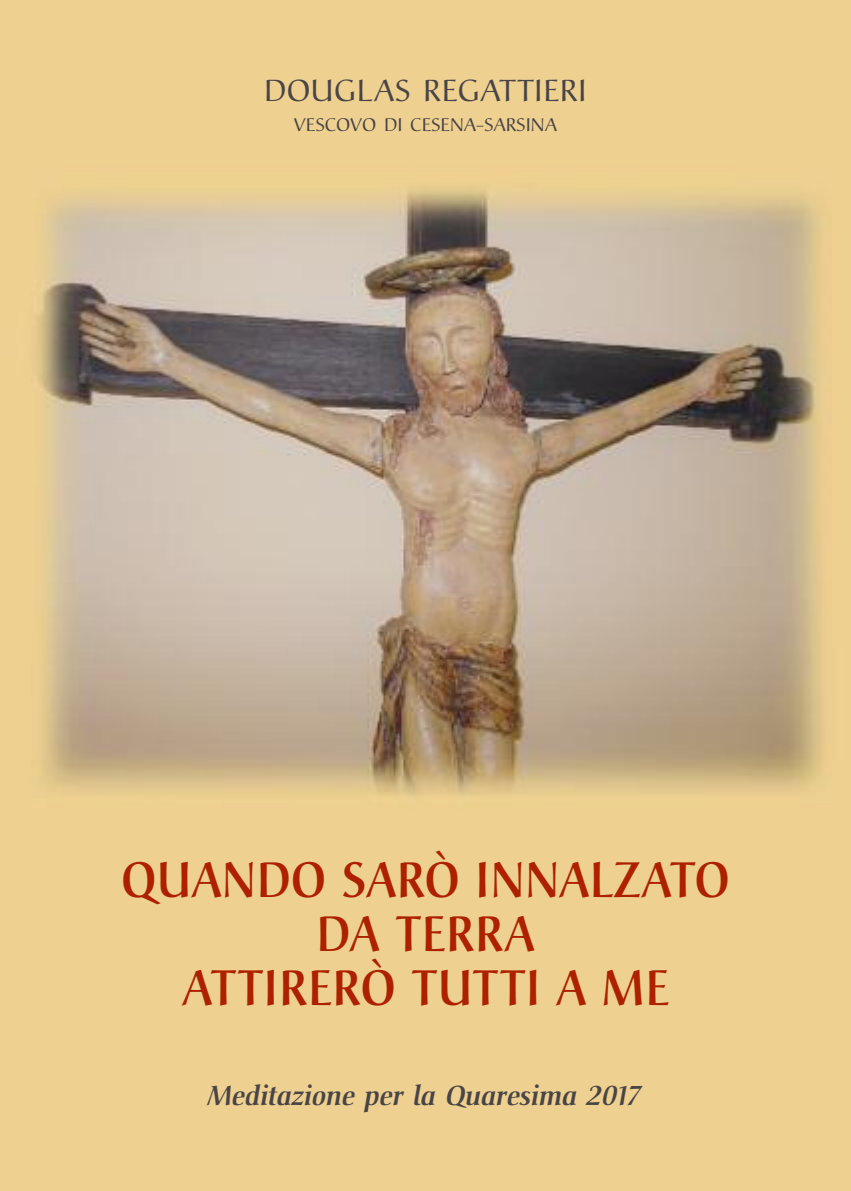
<style>
.page{position:relative;width:851px;height:1191px;background:#fff}
.page>*{position:absolute;margin:0;border:0;box-sizing:border-box;transform-origin:0 0}
.t1{font:500 49px/54px "Christiana";letter-spacing:.01em;color:#ad2100;text-align:center;scale:.92 1}
.t2{font:30px "Christiana";letter-spacing:.01em;color:#494446;scale:1.05 1}
.t3{font:italic 500 27px "Christiana";color:#494446}
.t4{font:18px "Christiana";color:#494446;scale:1.05 1}
</style>
<div class="page">
<img style="left:0;top:0;width:850px;height:1191px">
<p class="t2" style="left:264px;top:78px;width:309px">DOUGLAS REGATTIERI</p>
<p class="t4" style="left:294px;top:117px;width:252px">VESCOVO DI CESENA-SARSINA</p>
<p class="t1" style="left:121px;top:858px;width:662px">QUANDO SARÒ INNALZATO<br>DA TERRA<br>ATTIRERÒ TUTTI A ME</p>
<p class="t3" style="left:208px;top:1084px;width:435px">Meditazione per la Quaresima 2017</p>
</div>
